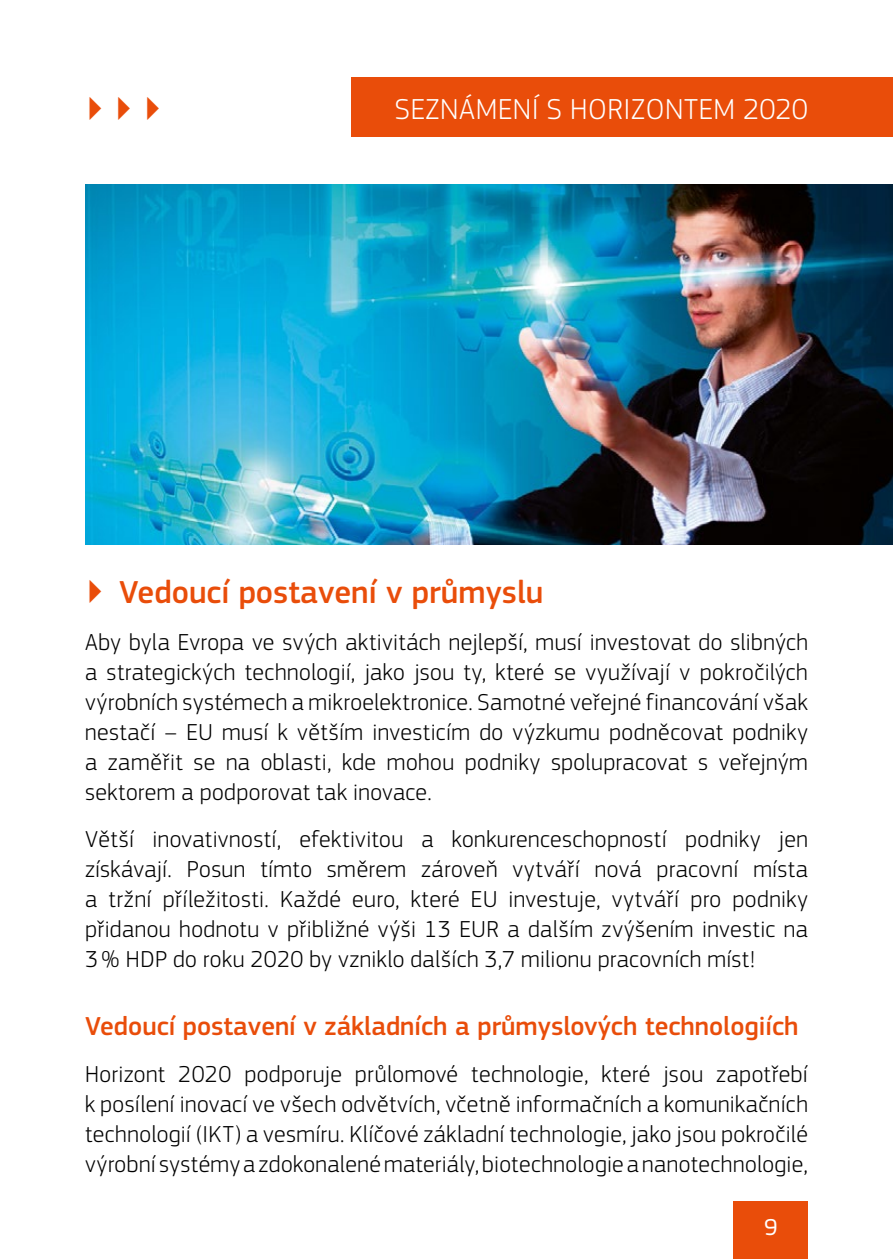
<style>
.page{position:relative;width:893px;height:1259px;background:#fff}
.page>*{position:absolute;margin:0;border:0;box-sizing:border-box;transform-origin:0 0}
.t1{font:500 33px "EC Square Sans Pro";color:#e94d0a}
.W_Header_cap{font:300 30px "EC Square Sans Pro";letter-spacing:.02em;color:#fff}
.subtitle{font:500 27px "EC Square Sans Pro";color:#e94d0a}
.Body{font:300 24px/30px "EC Square Sans Pro";letter-spacing:.015em;color:#000;text-align:justify}
.Page{font:24px "EC Square Sans Pro";color:#fff}
</style>
<div class="page">
<div style="left:733px;top:1201px;width:75px;height:58px;background:#e94d0a"></div>
<div style="left:351px;top:78px;width:542px;height:59px;background:#e94d0a"></div>
<img style="left:85px;top:184px;width:808px;height:360px">
<h1 class="t1" style="left:85px;top:90px;width:79px">▶ ▶ ▶</h1>
<p class="W_Header_cap" style="left:395px;top:91px;width:415px">SEZNÁMENÍ S HORIZONTEM 2020</p>
<p class="t1" style="left:85px;top:573px;width:460px">▶ Vedoucí postavení v průmyslu</p>
<p class="Body" style="left:85px;top:627px;width:724px">Aby byla Evropa ve svých aktivitách nejlepší, musí investovat do slibných a strategických technologií, jako jsou ty, které se využívají v pokročilých výrobních systémech a mikroelektronice. Samotné veřejné financování však nestačí – EU musí k větším investicím do výzkumu podněcovat podniky a zaměřit se na oblasti, kde mohou podniky spolupracovat s veřejným sektorem a podporovat tak inovace.</p>
<p class="Body" style="left:85px;top:824px;width:724px">Větší inovativností, efektivitou a konkurenceschopností podniky jen získávají. Posun tímto směrem zároveň vytváří nová pracovní místa a tržní příležitosti. Každé euro, které EU investuje, vytváří pro podniky přidanou hodnotu v přibližné výši 13 EUR a dalším zvýšením investic na 3% HDP do roku 2020 by vzniklo dalších 3,7 milionu pracovních míst!</p>
<p class="subtitle" style="left:85px;top:1010px;width:715px">Vedoucí postavení v základních a průmyslových technologiích</p>
<p class="Body" style="left:85px;top:1059px;width:724px">Horizont 2020 podporuje průlomové technologie, které jsou zapotřebí k posílení inovací ve všech odvětvích, včetně informačních a komunikačních technologií (IKT) a vesmíru. Klíčové základní technologie, jako jsou pokročilé výrobní systémy a zdokonalené materiály, biotechnologie a nanotechnologie,</p>
<p class="Page" style="left:764px;top:1213px;width:15px">9</p>
</div>
